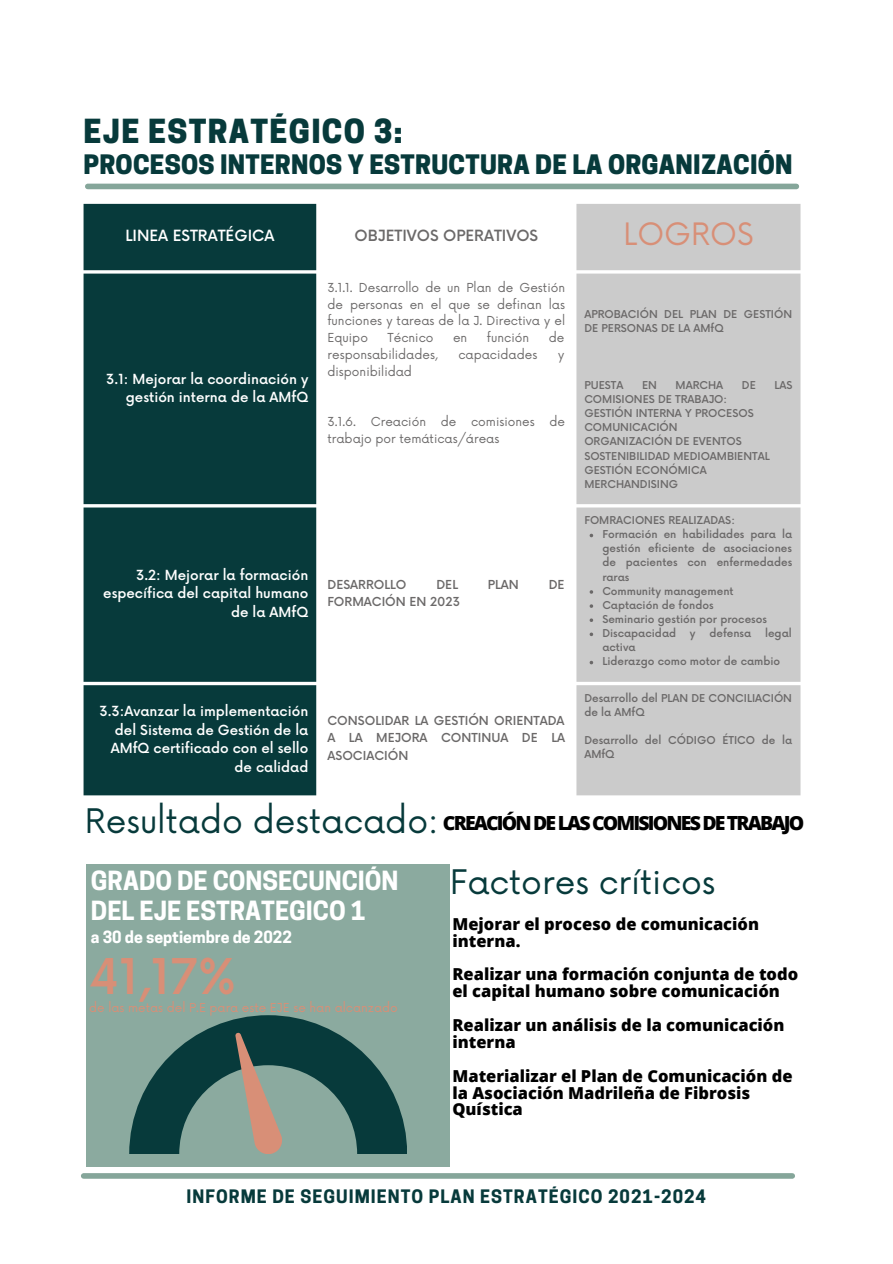
<style>
.page{position:relative;width:893px;height:1264px;background:#fff}
.page>*{position:absolute;margin:0;border:0;box-sizing:border-box;transform-origin:0 0}
.t1{font:500 48px "Now";color:#d88f77}
.t2{font:33px "Now";color:#073a3b}
.t3{font:800 31.2px "Cooper Hewitt";letter-spacing:.04em;color:#073a3b}
.t4{font:30px "Now";color:#d88f77}
.t5{font:800 25.2px "Cooper Hewitt";letter-spacing:.01em;color:#073a3b}
.t6{font:700 24.75px/30.3px "Cooper Hewitt";color:#fff}
.t7{font:800 19.5px "Open Sans";letter-spacing:-.095em;color:#000}
.t8{font:700 17.4px "Cooper Hewitt";letter-spacing:.06em;color:#073a3b}
.t9{font:800 16.5px/16.8px "Open Sans";color:#000}
.t10{font:700 15.75px "Cooper Hewitt";color:#fff}
.t11{font:500 15px "Now";color:#6b6969}
.t12{font:500 15px "Now";color:#fff}
.t13{font:500 13.5px/18.5px "Now";color:#fff;text-align:right}
.t14{font:12.15px/16.8px "Now";color:#6b6969;text-align:justify}
.t15{font:500 12.15px/17.7px "Now";color:#6b6969;text-align:justify}
.t16{font:12px "Now";color:#d88f77}
.t17{font:500 10.65px/14.1px "Now";color:#6b6969}
</style>
<div class="page">
<div style="left:88px;top:184px;width:708px;height:5px;background:#85a69a"></div>
<div style="left:83px;top:204px;width:233px;height:591px;background:#073a3b"></div>
<div style="left:576px;top:204px;width:224px;height:591px;background:#cbcbcb"></div>
<svg style="left:589px;top:533px;width:4px;height:4px"></svg>
<svg style="left:589px;top:590px;width:4px;height:3px"></svg>
<svg style="left:589px;top:604px;width:4px;height:4px"></svg>
<svg style="left:589px;top:618px;width:4px;height:4px"></svg>
<svg style="left:589px;top:632px;width:4px;height:4px"></svg>
<svg style="left:589px;top:660px;width:4px;height:4px"></svg>
<div style="left:84px;top:1173px;width:708px;height:5px;background:#85a69a"></div>
<div style="left:86px;top:864px;width:363px;height:302px;background:#8baa9f"></div>
<svg style="left:129px;top:1015px;width:278px;height:139px"></svg>
<p class="t3" style="left:83px;top:119px;width:320px">EJE ESTRATÉGICO 3:</p>
<p class="t5" style="left:83px;top:155px;width:710px">PROCESOS INTERNOS Y ESTRUCTURA DE LA ORGANIZACIÓN</p>
<p class="t12" style="left:125px;top:227px;width:150px">LINEA ESTRATÉGICA</p>
<p class="t11" style="left:354px;top:227px;width:185px">OBJETIVOS OPERATIVOS</p>
<p class="t4" style="left:623px;top:218px;width:131px">LOGROS</p>
<p class="t13" style="left:106px;top:370px;width:204px">3.1: Mejorar la coordinación y gestión interna de la AMfQ</p>
<p class="t14" style="left:327px;top:279px;width:239px">3.1.1. Desarrollo de un Plan de Gestión de personas en el que se definan las funciones y tareas de la J. Directiva y el Equipo</p>
<p class="t14" style="left:387px;top:330px;width:47px">Técnico</p>
<p class="t14" style="left:453px;top:330px;width:16px">en</p>
<p class="t14" style="left:487px;top:330px;width:44px">función</p>
<p class="t14" style="left:548px;top:330px;width:17px">de</p>
<p class="t14" style="left:327px;top:346px;width:112px">responsabilidades,</p>
<p class="t14" style="left:458px;top:346px;width:80px">capacidades</p>
<p class="t14" style="left:558px;top:346px;width:8px">y</p>
<p class="t14" style="left:327px;top:363px;width:86px">disponibilidad</p>
<p class="t14" style="left:327px;top:413px;width:239px">3.1.6. Creación de comisiones de trabajo por temáticas/áreas</p>
<p class="t13" style="left:103px;top:566px;width:206px">3.2: Mejorar la formación específica del capital humano de la AMfQ</p>
<p class="t15" style="left:327px;top:576px;width:81px">DESARROLLO</p>
<p class="t15" style="left:436px;top:576px;width:23px">DEL</p>
<p class="t15" style="left:488px;top:576px;width:32px">PLAN</p>
<p class="t15" style="left:548px;top:576px;width:17px">DE</p>
<p class="t15" style="left:327px;top:593px;width:134px">FORMACIÓN EN 2023</p>
<p class="t13" style="left:99px;top:702px;width:210px">3.3:Avanzar la implementación del Sistema de Gestión de la<br>AMfQ certificado con el sello de calidad</p>
<p class="t15" style="left:327px;top:712px;width:239px">CONSOLIDAR LA GESTIÓN ORIENTADA A LA MEJORA CONTINUA DE LA ASOCIACIÓN</p>
<p class="t17" style="left:584px;top:308px;width:209px">APROBACIÓN DEL PLAN DE GESTIÓN<br>DE PERSONAS DE LA AMfQ</p>
<p class="t17" style="left:584px;top:379px;width:41px">PUESTA</p>
<p class="t17" style="left:642px;top:379px;width:16px">EN</p>
<p class="t17" style="left:675px;top:379px;width:49px">MARCHA</p>
<p class="t17" style="left:741px;top:379px;width:15px">DE</p>
<p class="t17" style="left:774px;top:379px;width:20px">LAS</p>
<p class="t17" style="left:584px;top:393px;width:144px">COMISIONES DE TRABAJO:</p>
<p class="t17" style="left:584px;top:407px;width:171px">GESTIÓN INTERNA Y PROCESOS</p>
<p class="t17" style="left:584px;top:421px;width:95px">COMUNICACIÓN</p>
<p class="t17" style="left:584px;top:435px;width:159px">ORGANIZACIÓN DE EVENTOS</p>
<p class="t17" style="left:584px;top:449px;width:187px">SOSTENIBILIDAD MEDIOAMBIENTAL</p>
<p class="t17" style="left:584px;top:463px;width:124px">GESTIÓN ECONÓMICA</p>
<p class="t17" style="left:584px;top:477px;width:95px">MERCHANDISING</p>
<p class="t17" style="left:584px;top:514px;width:152px">FOMRACIONES REALIZADAS:</p>
<p class="t17" style="left:602px;top:528px;width:191px;text-align:justify">Formación en habilidades para la gestión eficiente de asociaciones de pacientes con enfermedades raras</p>
<p class="t17" style="left:602px;top:584px;width:133px">Community management</p>
<p class="t17" style="left:602px;top:598px;width:113px">Captación de fondos</p>
<p class="t17" style="left:602px;top:612px;width:166px">Seminario gestión por procesos</p>
<p class="t17" style="left:602px;top:626px;width:75px">Discapacidad</p>
<p class="t17" style="left:689px;top:626px;width:7px">y</p>
<p class="t17" style="left:709px;top:626px;width:43px">defensa</p>
<p class="t17" style="left:765px;top:626px;width:28px">legal</p>
<p class="t17" style="left:602px;top:641px;width:35px">activa</p>
<p class="t17" style="left:602px;top:655px;width:179px">Liderazgo como motor de cambio</p>
<p class="t17" style="left:584px;top:691px;width:209px">Desarrollo del PLAN DE CONCILIACIÓN de la AMfQ</p>
<p class="t17" style="left:584px;top:733px;width:209px">Desarrollo del CÓDIGO ÉTICO de la<br>AMfQ</p>
<p class="t2" style="left:85px;top:802px;width:355px">Resultado destacado:</p>
<p class="t7" style="left:443px;top:809px;width:363px">CREACIÓN DE LAS COMISIONES DE TRABAJO</p>
<p class="t6" style="left:91px;top:868px;width:309px">GRADO DE CONSECUNCIÓN<br>DEL EJE ESTRATEGICO 1</p>
<p class="t10" style="left:91px;top:930px;width:202px">a 30 de septiembre de 2022</p>
<p class="t1" style="left:89px;top:950px;width:148px">41,17%</p>
<p class="t16" style="left:89px;top:1000px;width:310px">de las metas del P.E para este EJE se han alcanzado</p>
<p class="t2" style="left:450px;top:863px;width:267px">Factores críticos</p>
<p class="t9" style="left:452px;top:915px;width:308px">Mejorar el proceso de comunicación interna.</p>
<p class="t9" style="left:452px;top:965px;width:347px">Realizar una formación conjunta de todo el capital humano sobre comunicación</p>
<p class="t9" style="left:452px;top:1016px;width:333px">Realizar un análisis de la comunicación interna</p>
<p class="t9" style="left:452px;top:1066px;width:341px">Materializar el Plan de Comunicación de la Asociación Madrileña de Fibrosis<br>Quística</p>
<p class="t8" style="left:186px;top:1190px;width:521px">INFORME DE SEGUIMIENTO PLAN ESTRATÉGICO 2021-2024</p>
</div>
